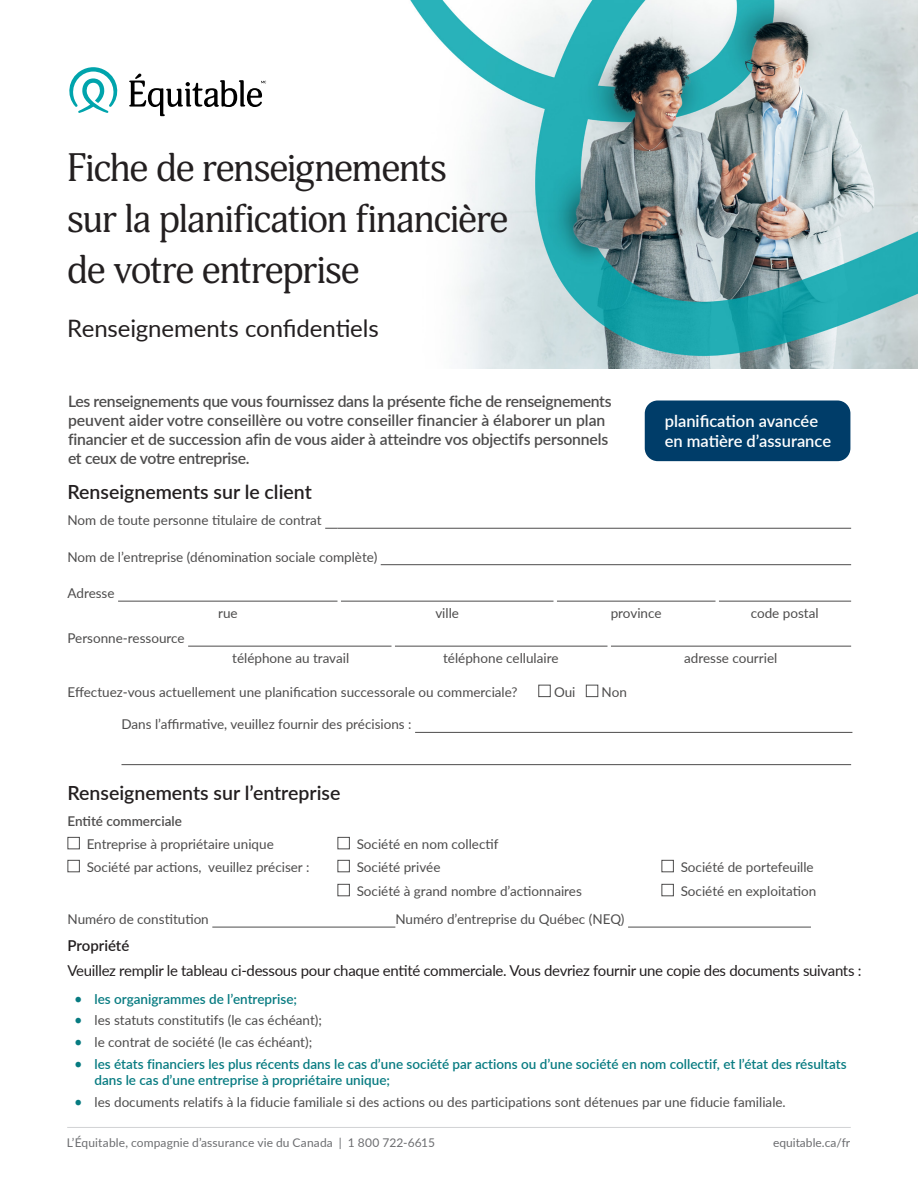
<style>
.page{position:relative;width:918px;height:1188px;background:#fff}
.page>*{position:absolute;margin:0;border:0;box-sizing:border-box;transform-origin:0 0}
.t1{font:39px/51px "Adonis";letter-spacing:-.03em;color:#231f20}
.t2{font:24px "Lato";letter-spacing:-.005em;color:#231f20}
.t3{font:600 19.5px "Lato";color:#231f20}
.t4{font:600 16.5px/19.8px "Lato";color:#fff}
.t5{font:600 15.75px/18.9px "Lato";letter-spacing:-.01em;color:#4d4c4c}
.t6{font:15px "Lato";letter-spacing:-.02em;color:#231f20}
.t7{font:600 15px "Lato";color:#231f20}
.t8{font:13.5px "Lato";color:#4d4c4c}
.t9{font:600 13.5px/16.2px "Lato";color:#077b81}
.t10{font:600 13.5px "Lato";color:#4d4c4c}
.t11{font:12px "Lato";letter-spacing:.01em;color:#6c6d70}
.s1{font-weight:400;font-size:15px}
.s2{font-size:15px;color:#077b81}
</style>
<div class="page">
<img style="left:410px;top:0;width:508px;height:369px">
<svg style="left:325px;top:528px;width:12px;height:1px"></svg>
<hr style="left:338px;top:528px;width:513px;height:1px;background:#4d4c4c">
<hr style="left:381px;top:564px;width:470px;height:1px;background:#4d4c4c">
<hr style="left:118px;top:601px;width:220px;height:1px;background:#4d4c4c">
<hr style="left:341px;top:601px;width:213px;height:1px;background:#4d4c4c">
<hr style="left:557px;top:601px;width:158px;height:1px;background:#4d4c4c">
<hr style="left:719px;top:601px;width:132px;height:1px;background:#4d4c4c">
<hr style="left:188px;top:646px;width:204px;height:1px;background:#4d4c4c">
<hr style="left:395px;top:646px;width:212px;height:1px;background:#4d4c4c">
<hr style="left:611px;top:646px;width:240px;height:1px;background:#4d4c4c">
<hr style="left:415px;top:732px;width:437px;height:1px;background:#4d4c4c">
<hr style="left:122px;top:764px;width:729px;height:1px;background:#4d4c4c">
<hr style="left:212px;top:927px;width:183px;height:1px;background:#4d4c4c">
<hr style="left:628px;top:927px;width:183px;height:1px;background:#4d4c4c">
<div style="left:538px;top:685px;width:13px;height:12px;border:1px solid #4d4c4c"></div>
<div style="left:586px;top:685px;width:12px;height:12px;border:1px solid #4d4c4c"></div>
<div style="left:68px;top:837px;width:12px;height:12px;border:1px solid #4d4c4c"></div>
<div style="left:338px;top:837px;width:12px;height:12px;border:1px solid #4d4c4c"></div>
<div style="left:68px;top:860px;width:12px;height:12px;border:1px solid #4d4c4c"></div>
<div style="left:338px;top:860px;width:12px;height:12px;border:1px solid #4d4c4c"></div>
<div style="left:662px;top:860px;width:12px;height:12px;border:1px solid #4d4c4c"></div>
<div style="left:338px;top:884px;width:12px;height:12px;border:1px solid #4d4c4c"></div>
<div style="left:662px;top:884px;width:12px;height:12px;border:1px solid #4d4c4c"></div>
<svg style="left:69px;top:67px;width:49px;height:46px"></svg>
<svg style="left:129px;top:74px;width:137px;height:42px"></svg>
<hr style="left:67px;top:1127px;width:784px;height:1px;background:#d1d2d4">
<div style="left:645px;top:400px;width:205px;height:61px;background:#003d69;border-radius:13px"></div>
<h1 class="t1" style="left:67px;top:143px;width:443px">Fiche de renseignements<br>sur la planification financière de votre entreprise</h1>
<h2 class="t2" style="left:67px;top:311px;width:313px">Renseignements confidentiels</h2>
<p class="t5" style="left:68px;top:391px;width:545px">Les renseignements que vous fournissez dans la présente fiche de renseignements peuvent aider votre conseillère ou votre conseiller financier à élaborer un plan financier et de succession afin de vous aider à atteindre vos objectifs personnels et ceux de votre entreprise.</p>
<h3 class="t3" style="left:68px;top:477px;width:246px">Renseignements sur le client</h3>
<p class="t8" style="left:68px;top:511px;width:256px">Nom de toute personne titulaire de contrat</p>
<p class="t8" style="left:68px;top:547px;width:311px">Nom de l’entreprise (dénomination sociale complète)</p>
<p class="t8" style="left:68px;top:583px;width:49px">Adresse</p>
<p class="t8" style="left:68px;top:628px;width:119px">Personne-ressource</p>
<p class="t4" style="left:665px;top:411px;width:168px">planification avancée en matière d’assurance</p>
<p class="t8" style="left:218px;top:604px;width:21px">rue</p>
<p class="t8" style="left:435px;top:604px;width:25px">ville</p>
<p class="t8" style="left:611px;top:604px;width:52px">province</p>
<p class="t8" style="left:751px;top:604px;width:69px">code postal</p>
<p class="t8" style="left:232px;top:649px;width:118px">téléphone au travail</p>
<p class="t8" style="left:443px;top:649px;width:117px">téléphone cellulaire</p>
<p class="t8" style="left:684px;top:649px;width:95px">adresse courriel</p>
<p class="t8" style="left:68px;top:682px;width:452px">Effectuez-vous actuellement une planification successorale ou commerciale?</p>
<p class="t8" style="left:554px;top:682px;width:23px">Oui</p>
<p class="t8" style="left:602px;top:682px;width:27px">Non</p>
<p class="t8" style="left:122px;top:715px;width:292px">Dans l’affirmative, veuillez fournir des précisions :</p>
<h3 class="t3" style="left:68px;top:779px;width:274px">Renseignements sur l’entreprise</h3>
<p class="t10" style="left:68px;top:812px;width:116px">Entité commerciale</p>
<p class="t8" style="left:87px;top:835px;width:189px">Entreprise à propriétaire unique</p>
<p class="t8" style="left:357px;top:835px;width:143px">Société en nom collectif</p>
<p class="t8" style="left:87px;top:858px;width:224px">Société par actions, veuillez préciser :</p>
<p class="t8" style="left:357px;top:858px;width:85px">Société privée</p>
<p class="t8" style="left:681px;top:858px;width:135px">Société de portefeuille</p>
<p class="t8" style="left:357px;top:882px;width:227px">Société à grand nombre d’actionnaires</p>
<p class="t8" style="left:681px;top:882px;width:137px">Société en exploitation</p>
<p class="t8" style="left:67px;top:909px;width:143px">Numéro de constitution</p>
<p class="t8" style="left:395px;top:909px;width:231px">Numéro d’entreprise du Québec (NEQ)</p>
<p class="t7" style="left:68px;top:935px;width:63px">Propriété</p>
<p class="t6" style="left:68px;top:960px;width:796px">Veuillez remplir le tableau ci-dessous pour chaque entité commerciale. Vous devriez fournir une copie des documents suivants :</p>
<p class="t9" style="left:74px;top:990px;width:224px"><span class="s1">•</span> les organigrammes de l’entreprise;</p>
<p class="t8" style="left:74px;top:1011px;width:249px"><span class="s2">•</span> les statuts constitutifs (le cas échéant);</p>
<p class="t8" style="left:74px;top:1033px;width:239px"><span class="s2">•</span> le contrat de société (le cas échéant);</p>
<p class="t9" style="left:95px;top:1055px;width:754px;text-indent:-20px"><span class="s1">•</span> les états financiers les plus récents dans le cas d’une société par actions ou d’une société en nom collectif, et l’état des résultats dans le cas d’une entreprise à propriétaire unique;</p>
<p class="t8" style="left:74px;top:1092px;width:713px"><span class="s2">•</span> les documents relatifs à la fiducie familiale si des actions ou des participations sont détenues par une fiducie familiale.</p>
<p class="t11" style="left:67px;top:1134px;width:370px">L’Équitable, compagnie d’assurance vie du Canada | 1 800 722-6615</p>
<p class="t11" style="left:773px;top:1134px;width:79px">equitable.ca/fr</p>
</div>
